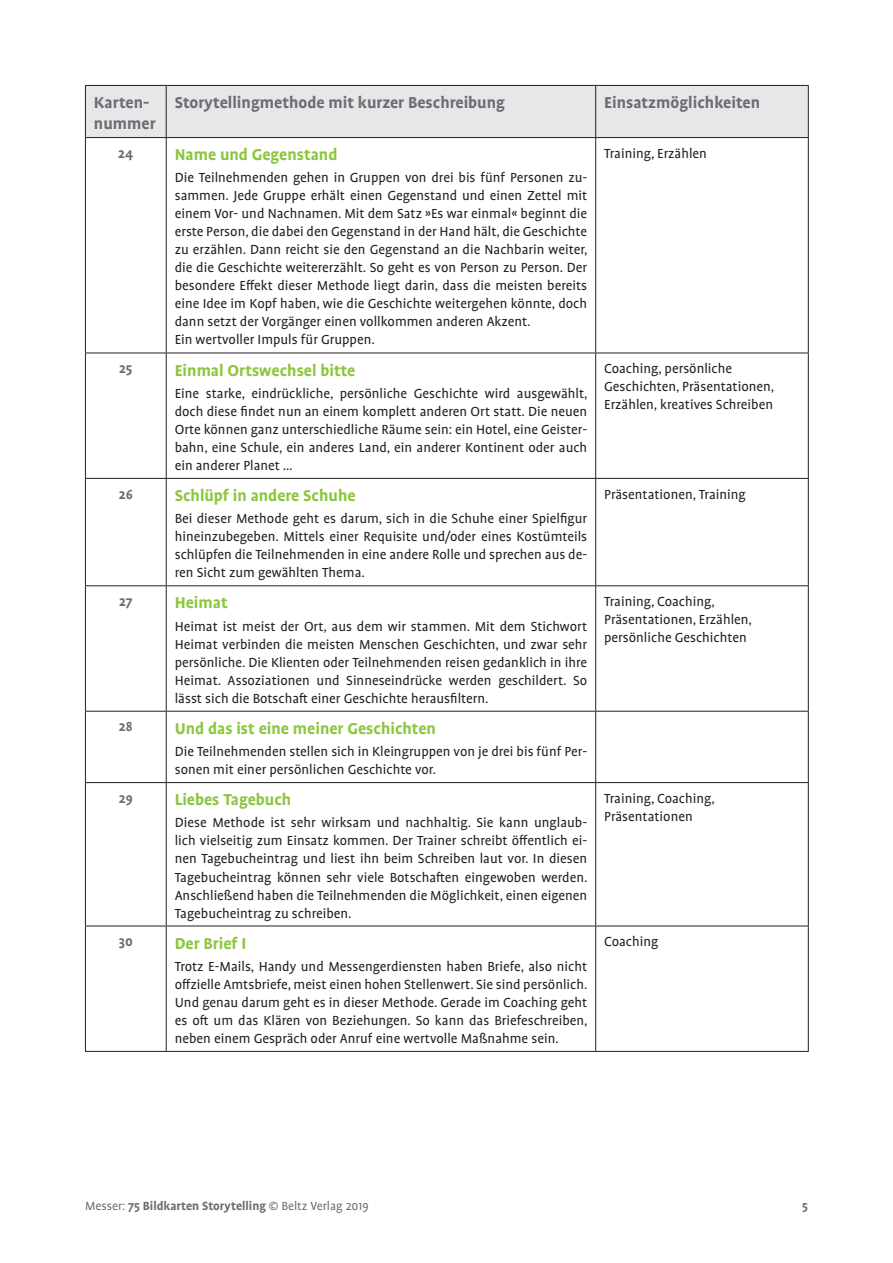
<style>
.page{position:relative;width:893px;height:1263px;background:#fff}
.page>*{position:absolute;margin:0;border:0;box-sizing:border-box;transform-origin:0 0}
.t1{font:700 18px "Profile OT";color:#8bc63e}
.t2{font:700 18px/21px "Profile OT";color:#6c6d70}
.t3{font:15px/18px "Profile OT";color:#231f20}
.t4{font:700 15px "Profile OT";color:#6c6d70}
.t5{font:700 13.5px "Profile OT";color:#6c6d70}
.s1{font-weight:400}
</style>
<div class="page">
<div style="left:86px;top:86px;width:722px;height:51px;background:#e6e7e9"></div>
<hr style="left:85px;top:85px;width:81px;height:1px;background:#231f20">
<hr style="left:85px;top:86px;width:1px;height:51px;background:#231f20">
<hr style="left:166px;top:85px;width:430px;height:1px;background:#231f20">
<hr style="left:166px;top:86px;width:1px;height:51px;background:#231f20">
<hr style="left:596px;top:85px;width:213px;height:1px;background:#231f20">
<hr style="left:595px;top:86px;width:1px;height:51px;background:#231f20">
<hr style="left:808px;top:86px;width:1px;height:51px;background:#231f20">
<hr style="left:85px;top:137px;width:81px;height:1px;background:#231f20">
<hr style="left:166px;top:137px;width:430px;height:1px;background:#231f20">
<hr style="left:596px;top:137px;width:213px;height:1px;background:#231f20">
<hr style="left:85px;top:138px;width:1px;height:215px;background:#231f20">
<hr style="left:166px;top:138px;width:1px;height:215px;background:#231f20">
<hr style="left:595px;top:138px;width:1px;height:215px;background:#231f20">
<hr style="left:808px;top:138px;width:1px;height:215px;background:#231f20">
<hr style="left:85px;top:353px;width:81px;height:1px;background:#231f20">
<hr style="left:85px;top:353px;width:1px;height:125px;background:#231f20">
<hr style="left:166px;top:353px;width:430px;height:1px;background:#231f20">
<hr style="left:166px;top:353px;width:1px;height:125px;background:#231f20">
<hr style="left:596px;top:353px;width:213px;height:1px;background:#231f20">
<hr style="left:595px;top:353px;width:1px;height:125px;background:#231f20">
<hr style="left:808px;top:353px;width:1px;height:125px;background:#231f20">
<hr style="left:85px;top:478px;width:81px;height:1px;background:#231f20">
<hr style="left:85px;top:479px;width:1px;height:106px;background:#231f20">
<hr style="left:166px;top:478px;width:430px;height:1px;background:#231f20">
<hr style="left:166px;top:479px;width:1px;height:106px;background:#231f20">
<hr style="left:596px;top:478px;width:213px;height:1px;background:#231f20">
<hr style="left:595px;top:479px;width:1px;height:106px;background:#231f20">
<hr style="left:808px;top:479px;width:1px;height:106px;background:#231f20">
<hr style="left:85px;top:585px;width:81px;height:1px;background:#231f20">
<hr style="left:85px;top:586px;width:1px;height:125px;background:#231f20">
<hr style="left:166px;top:585px;width:430px;height:1px;background:#231f20">
<hr style="left:166px;top:586px;width:1px;height:125px;background:#231f20">
<hr style="left:596px;top:585px;width:213px;height:1px;background:#231f20">
<hr style="left:595px;top:586px;width:1px;height:125px;background:#231f20">
<hr style="left:808px;top:586px;width:1px;height:125px;background:#231f20">
<hr style="left:85px;top:711px;width:81px;height:1px;background:#231f20">
<hr style="left:85px;top:711px;width:1px;height:71px;background:#231f20">
<hr style="left:166px;top:711px;width:430px;height:1px;background:#231f20">
<hr style="left:166px;top:711px;width:1px;height:71px;background:#231f20">
<hr style="left:596px;top:711px;width:213px;height:1px;background:#231f20">
<hr style="left:595px;top:711px;width:1px;height:71px;background:#231f20">
<hr style="left:808px;top:711px;width:1px;height:71px;background:#231f20">
<hr style="left:85px;top:782px;width:81px;height:1px;background:#231f20">
<hr style="left:85px;top:783px;width:1px;height:143px;background:#231f20">
<hr style="left:166px;top:782px;width:430px;height:1px;background:#231f20">
<hr style="left:166px;top:783px;width:1px;height:143px;background:#231f20">
<hr style="left:596px;top:782px;width:213px;height:1px;background:#231f20">
<hr style="left:595px;top:783px;width:1px;height:143px;background:#231f20">
<hr style="left:808px;top:783px;width:1px;height:143px;background:#231f20">
<hr style="left:85px;top:926px;width:81px;height:1px;background:#231f20">
<hr style="left:85px;top:926px;width:1px;height:125px;background:#231f20">
<hr style="left:166px;top:926px;width:430px;height:1px;background:#231f20">
<hr style="left:166px;top:926px;width:1px;height:125px;background:#231f20">
<hr style="left:596px;top:926px;width:213px;height:1px;background:#231f20">
<hr style="left:595px;top:926px;width:1px;height:125px;background:#231f20">
<hr style="left:808px;top:926px;width:1px;height:125px;background:#231f20">
<hr style="left:85px;top:1051px;width:81px;height:1px;background:#231f20">
<hr style="left:166px;top:1051px;width:430px;height:1px;background:#231f20">
<hr style="left:596px;top:1051px;width:213px;height:1px;background:#231f20">
<p class="t2" style="left:94px;top:93px;width:63px">Karten&shy;nummer</p>
<p class="t2" style="left:175px;top:93px;width:332px">Storytellingmethode mit kurzer Beschreibung</p>
<p class="t2" style="left:604px;top:93px;width:157px">Einsatzmöglichkeiten</p>
<p class="t4" style="left:118px;top:145px;width:17px">24</p>
<p class="t1" style="left:175px;top:145px;width:164px">Name und Gegenstand</p>
<p class="t3" style="left:175px;top:170px;width:414px">Die Teilnehmenden gehen in Gruppen von drei bis fünf Personen zu&shy;sammen. Jede Gruppe erhält einen Gegenstand und einen Zettel mit einem Vor- und Nachnamen. Mit dem Satz »Es war einmal« beginnt die erste Person, die dabei den Gegenstand in der Hand hält, die Geschichte zu erzählen. Dann reicht sie den Gegenstand an die Nachbarin weiter, die die Geschichte weitererzählt. So geht es von Person zu Person. Der besondere Effekt dieser Methode liegt darin, dass die meisten bereits eine Idee im Kopf haben, wie die Geschichte weitergehen könnte, doch dann setzt der Vorgänger einen vollkommen anderen Akzent.<br>Ein wertvoller Impuls für Gruppen.</p>
<p class="t3" style="left:604px;top:145px;width:104px">Training, Erzählen</p>
<p class="t4" style="left:119px;top:361px;width:15px">25</p>
<p class="t1" style="left:175px;top:360px;width:182px">Einmal Ortswechsel bitte</p>
<p class="t3" style="left:175px;top:385px;width:414px;text-align:justify">Eine starke, eindrückliche, persönliche Geschichte wird ausgewählt, doch diese findet nun an einem komplett anderen Ort statt. Die neuen Orte können ganz unterschiedliche Räume sein: ein Hotel, eine Geister&shy;bahn, eine Schule, ein anderes Land, ein anderer Kontinent oder auch ein anderer Planet …</p>
<p class="t4" style="left:119px;top:486px;width:15px">26</p>
<p class="t1" style="left:175px;top:486px;width:182px">Schlüpf in andere Schuhe</p>
<p class="t3" style="left:175px;top:510px;width:414px;text-align:justify">Bei dieser Methode geht es darum, sich in die Schuhe einer Spielfigur hineinzubegeben. Mittels einer Requisite und/oder eines Kostümteils schlüpfen die Teilnehmenden in eine andere Rolle und sprechen aus de&shy;ren Sicht zum gewählten Thema.</p>
<p class="t4" style="left:119px;top:593px;width:15px">27</p>
<p class="t1" style="left:175px;top:593px;width:55px">Heimat</p>
<p class="t3" style="left:175px;top:618px;width:414px;text-align:justify">Heimat ist meist der Ort, aus dem wir stammen. Mit dem Stichwort Heimat verbinden die meisten Menschen Geschichten, und zwar sehr persönliche. Die Klienten oder Teilnehmenden reisen gedanklich in ihre Heimat. Assoziationen und Sinneseindrücke werden geschildert. So lässt sich die Botschaft einer Geschichte herausfiltern.</p>
<p class="t4" style="left:119px;top:719px;width:15px">28</p>
<p class="t1" style="left:175px;top:718px;width:263px">Und das ist eine meiner Geschichten</p>
<p class="t3" style="left:175px;top:743px;width:414px">Die Teilnehmenden stellen sich in Kleingruppen von je drei bis fünf Per&shy;sonen mit einer persönlichen Geschichte vor.</p>
<p class="t4" style="left:119px;top:790px;width:15px">29</p>
<p class="t1" style="left:175px;top:790px;width:118px">Liebes Tagebuch</p>
<p class="t3" style="left:175px;top:815px;width:414px;text-align:justify">Diese Methode ist sehr wirksam und nachhaltig. Sie kann unglaub&shy;lich vielseitig zum Einsatz kommen. Der Trainer schreibt öffentlich ei&shy;nen Tagebucheintrag und liest ihn beim Schreiben laut vor. In diesen Tagebucheintrag können sehr viele Botschaften eingewoben werden.<br>Anschließend haben die Teilnehmenden die Möglichkeit, einen eigenen Tagebucheintrag zu schreiben.</p>
<p class="t4" style="left:119px;top:933px;width:15px">30</p>
<p class="t1" style="left:175px;top:933px;width:73px">Der Brief I</p>
<p class="t3" style="left:175px;top:958px;width:414px;text-align:justify">Trotz E-Mails, Handy und Messengerdiensten haben Briefe, also nicht offzielle Amtsbriefe, meist einen hohen Stellenwert. Sie sind persönlich.<br>Und genau darum geht es in dieser Methode. Gerade im Coaching geht es oft um das Klären von Beziehungen. So kann das Briefeschreiben, neben einem Gespräch oder Anruf eine wertvolle Maßnahme sein.</p>
<p class="t3" style="left:604px;top:360px;width:172px">Coaching, persönliche<br>Geschichten, Präsentationen,<br>Erzählen, kreatives Schreiben</p>
<p class="t3" style="left:604px;top:486px;width:143px">Präsentationen, Training</p>
<p class="t3" style="left:604px;top:593px;width:149px">Training, Coaching,<br>Präsentationen, Erzählen, persönliche Geschichten</p>
<p class="t3" style="left:604px;top:790px;width:112px">Training, Coaching,<br>Präsentationen</p>
<p class="t3" style="left:604px;top:933px;width:56px">Coaching</p>
<p class="t5" style="left:85px;top:1198px;width:285px"><span class="s1">Messer:</span> 75 Bildkarten Storytelling <span class="s1">© Beltz Verlag 2019</span></p>
<p class="t5" style="left:802px;top:1198px;width:7px">5</p>
</div>
